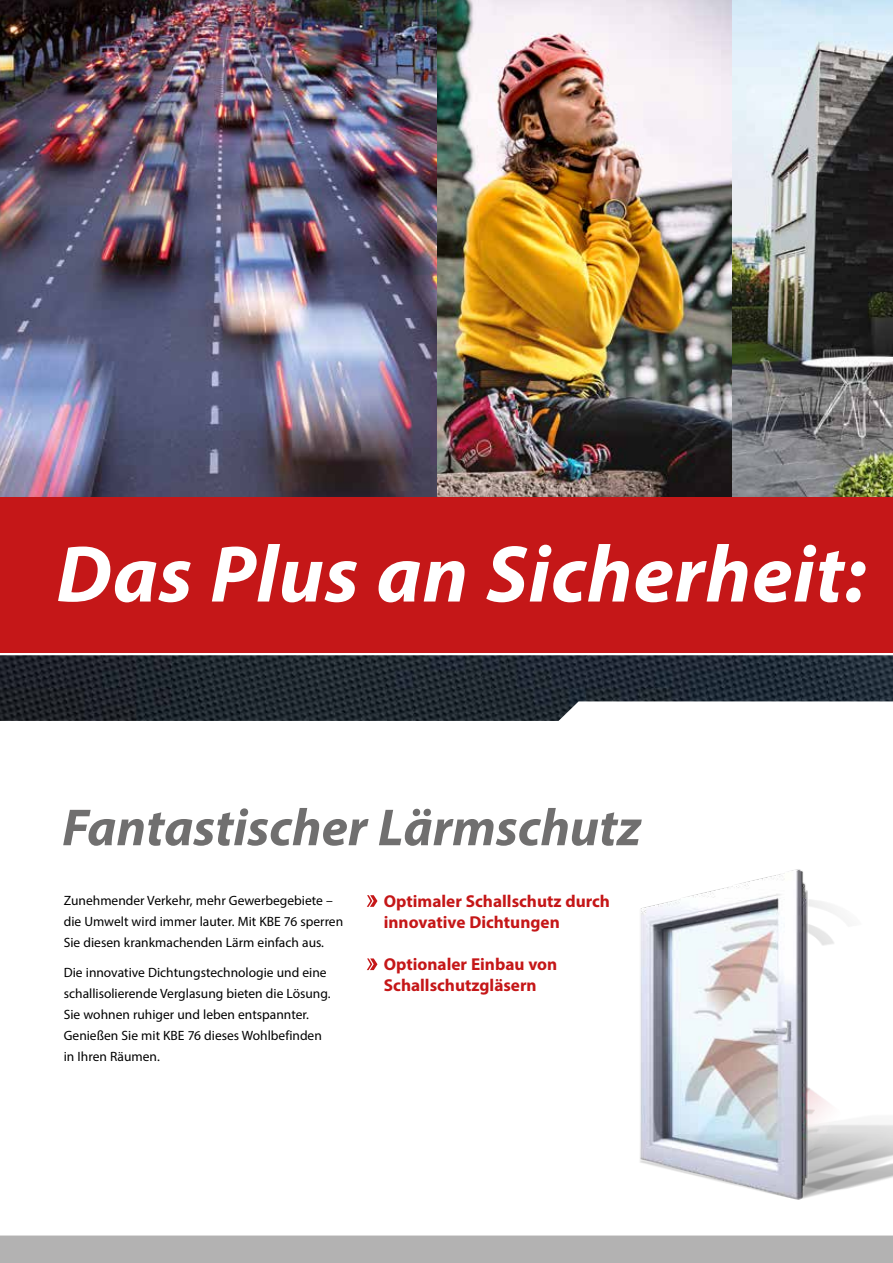
<style>
.page{position:relative;width:893px;height:1263px;background:#fff}
.page>*{position:absolute;margin:0;border:0;box-sizing:border-box;transform-origin:0 0}
.t1{font:italic 700 81px "Myriad Pro";letter-spacing:.01em;color:#fff}
.t2{font:italic 700 52.5px "Myriad Pro";color:#706f6f}
.t3{font:700 17.25px/21px "Myriad Pro";color:#c51718}
.t4{font:13.5px/21px "Myriad Pro";color:#000}
</style>
<div class="page">
<img style="left:731px;top:0;width:162px;height:497px">
<img style="left:0;top:0;width:438px;height:497px">
<img style="left:438px;top:0;width:293px;height:497px">
<div style="left:0;top:1235px;width:893px;height:28px;background:#b3b2b2"></div>
<img style="left:0;top:655px;width:893px;height:66px">
<img style="left:640px;top:869px;width:253px;height:331px">
<div style="left:0;top:497px;width:893px;height:156px;background:#c51718"></div>
<svg style="left:367px;top:895px;width:10px;height:12px"></svg>
<svg style="left:367px;top:958px;width:10px;height:12px"></svg>
<h1 class="t1" style="left:56px;top:522px;width:811px">Das Plus an Sicherheit:</h1>
<h2 class="t2" style="left:62px;top:793px;width:580px">Fantastischer Lärmschutz</h2>
<p class="t4" style="left:64px;top:890px;width:281px">Zunehmender Verkehr, mehr Gewerbegebiete – die Umwelt wird immer lauter. Mit KBE 76 sperren<br>Sie diesen krankmachenden Lärm einfach aus.</p>
<p class="t4" style="left:64px;top:961px;width:268px">Die innovative Dichtungstechnologie und eine schallisolierende Verglasung bieten die Lösung.<br>Sie wohnen ruhiger und leben entspannter.<br>Genießen Sie mit KBE 76 dieses Wohlbefinden in Ihren Räumen.</p>
<p class="t3" style="left:384px;top:890px;width:228px">Optimaler Schallschutz durch innovative Dichtungen</p>
<p class="t3" style="left:384px;top:953px;width:175px">Optionaler Einbau von<br>Schallschutzgläsern</p>
</div>
